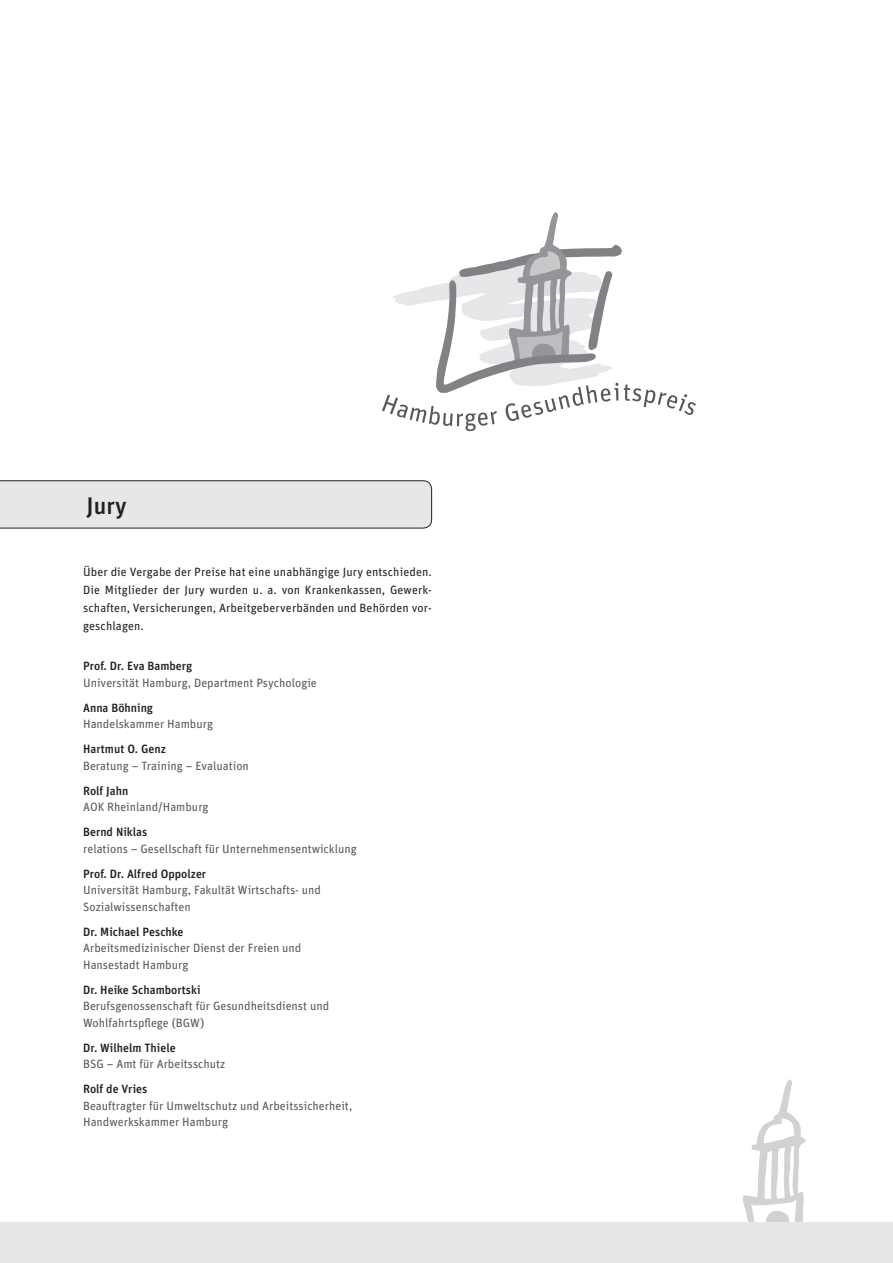
<style>
.page{position:relative;width:893px;height:1263px;background:#fff}
.page>*{position:absolute;margin:0;border:0;box-sizing:border-box;transform-origin:0 0}
.t1{font:500 24px "Unit OT";color:#231f20}
.t2{font:12px/16.5px "Unit OT";color:#57585a}
.t3{font:12px/18px "Unit OT";letter-spacing:.01em;color:#231f20;text-align:justify}
.t4{font:500 12px "Unit OT";color:#231f20}
</style>
<div class="page">
<svg style="left:743px;top:1079px;width:63px;height:143px"></svg>
<div style="left:0;top:1222px;width:893px;height:41px;background:#e6e7e9"></div>
<div style="left:0;top:480px;width:432px;height:48px;background:#e6e7e9"></div>
<svg style="left:382px;top:212px;width:314px;height:219px"></svg>
<h1 class="t1" style="left:87px;top:491px;width:42px">Jury</h1>
<p class="t3" style="left:83px;top:563px;width:350px">Über die Vergabe der Preise hat eine unabhängige Jury entschieden.<br>Die Mitglieder der Jury wurden u. a. von Krankenkassen, Gewerk&shy;schaften, Versicherungen, Arbeitgeberverbänden und Behörden vor&shy;geschlagen.</p>
<p class="t4" style="left:83px;top:659px;width:111px">Prof. Dr. Eva Bamberg</p>
<p class="t2" style="left:83px;top:674px;width:235px">Universität Hamburg, Department Psychologie</p>
<p class="t4" style="left:83px;top:700px;width:71px">Anna Böhning</p>
<p class="t2" style="left:83px;top:716px;width:131px">Handelskammer Hamburg</p>
<p class="t4" style="left:83px;top:742px;width:84px">Hartmut O. Genz</p>
<p class="t2" style="left:83px;top:757px;width:167px">Beratung – Training – Evaluation</p>
<p class="t4" style="left:83px;top:783px;width:47px">Rolf Jahn</p>
<p class="t2" style="left:83px;top:799px;width:127px">AOK Rheinland/Hamburg</p>
<p class="t4" style="left:83px;top:825px;width:66px">Bernd Niklas</p>
<p class="t2" style="left:83px;top:840px;width:275px">relations – Gesellschaft für Unternehmensentwicklung</p>
<p class="t4" style="left:83px;top:866px;width:125px">Prof. Dr. Alfred Oppolzer</p>
<p class="t2" style="left:83px;top:882px;width:239px">Universität Hamburg, Fakultät Wirtschafts- und<br>Sozialwissenschaften</p>
<p class="t4" style="left:83px;top:924px;width:102px">Dr. Michael Peschke</p>
<p class="t2" style="left:83px;top:940px;width:220px">Arbeitsmedizinischer Dienst der Freien und<br>Hansestadt Hamburg</p>
<p class="t4" style="left:83px;top:982px;width:119px">Dr. Heike Schambortski</p>
<p class="t2" style="left:83px;top:998px;width:248px">Berufsgenossenschaft für Gesundheitsdienst und<br>Wohlfahrtspflege (BGW)</p>
<p class="t4" style="left:83px;top:1040px;width:94px">Dr. Wilhelm Thiele</p>
<p class="t2" style="left:83px;top:1056px;width:144px">BSG – Amt für Arbeitsschutz</p>
<p class="t4" style="left:83px;top:1082px;width:66px">Rolf de Vries</p>
<p class="t2" style="left:83px;top:1097px;width:271px">Beauftragter für Umweltschutz und Arbeitssicherheit,<br>Handwerkskammer Hamburg</p>
</div>
